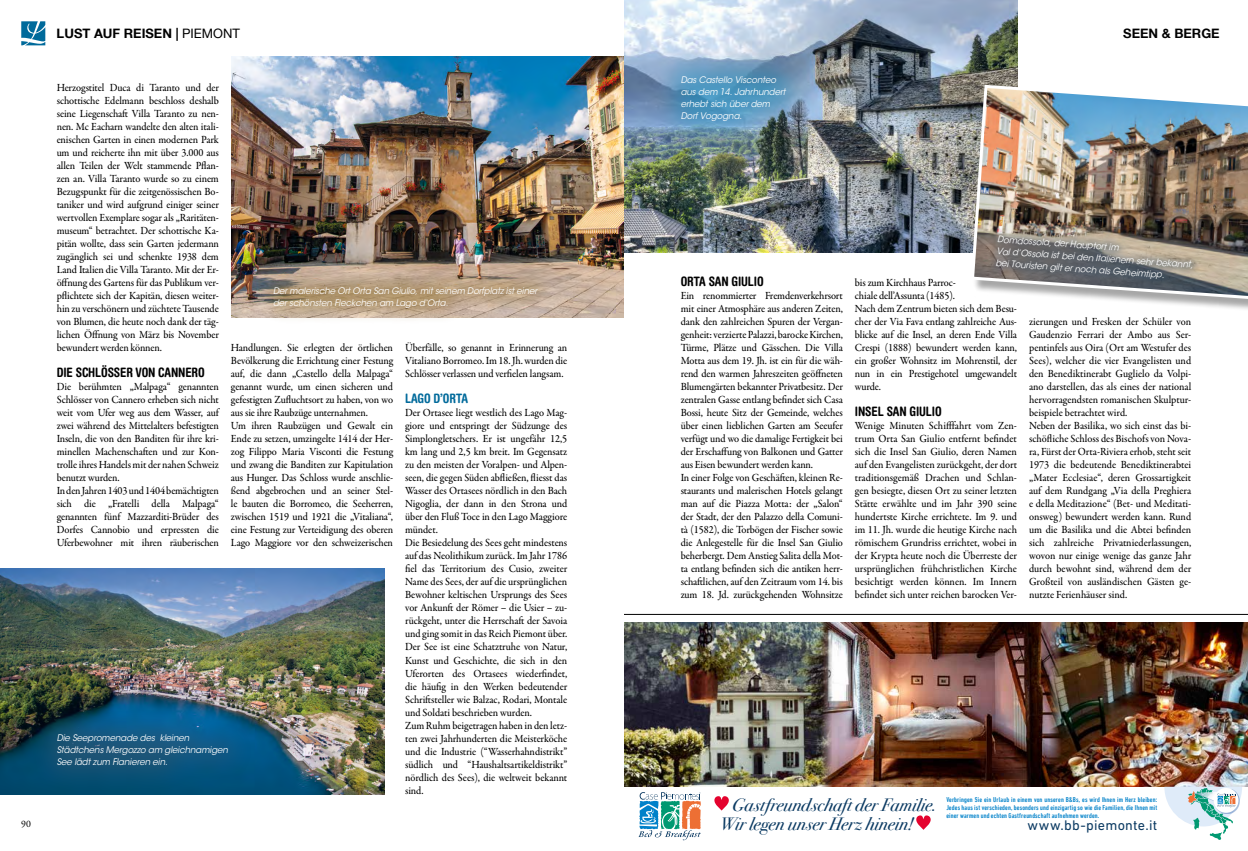
<style>
.page{position:relative;width:1248px;height:851px;background:#fff}
.page>*{position:absolute;margin:0;border:0;box-sizing:border-box;transform-origin:0 0}
.t1{font:italic 18.2px/19.3px "ITC Bodoni 72 Com";letter-spacing:.005em;color:#0b3a62}
.t2{font:14.2px "DIN Next LT Pro";letter-spacing:.02em;color:#0b3a62}
.t3{font:700 condensed 13px "Helvetica Rounded LT Std";letter-spacing:-.01em;color:#000}
.t4{font:700 13px "Helvetica Neue LT Com";color:#000}
.t5{font:700 condensed 13px "Helvetica Rounded LT Std";letter-spacing:-.01em;color:#006a9b}
.t6{font:500 11px/13px "Garamond Premr Pro";letter-spacing:-.01em;color:#000;scale:.94 1}
.t7{font:10px "Garamond Premr Pro";color:#000}
.t8{font:italic 9px/12px "ITC Avant Garde Std";color:#fff;scale:.96 1}
.t9{font:500 condensed 7.1px/8.1px "DIN Next LT Pro";letter-spacing:.02em;color:#0081c9;text-align:justify}
.s1{font-weight:400}
</style>
<div class="page">
<img style="left:1062px;top:622px;width:185px;height:164px">
<img style="left:834px;top:622px;width:228px;height:164px">
<img style="left:624px;top:622px;width:210px;height:164px">
<svg style="left:638px;top:792px;width:63px;height:48px"></svg>
<svg style="left:714px;top:796px;width:14px;height:14px"></svg>
<svg style="left:916px;top:815px;width:14px;height:14px"></svg>
<svg style="left:1164px;top:786px;width:77px;height:53px"></svg>
<img style="left:232px;top:57px;width:392px;height:260px">
<div style="left:256px;top:268px;width:298px;height:57px;background:#8e6b22;opacity:.66"></div>
<img style="left:0;top:568px;width:384px;height:226px">
<div style="left:30px;top:707px;width:224px;height:85px;background:#475362;opacity:.43"></div>
<img style="left:624px;top:0;width:392px;height:252px">
<div style="left:653px;top:49px;width:158px;height:99px;background:#0098d0;opacity:.41"></div>
<div style="left:972px;top:86px;width:275px;height:227px;background:#000;opacity:.35"></div>
<img style="left:969px;top:83px;width:278px;height:219px">
<div style="left:986px;top:227px;width:214px;height:61px;background:#314b61;opacity:.41"></div>
<hr style="left:624px;top:614px;width:623px;height:1px;background:#000">
<svg style="left:21px;top:21px;width:24px;height:24px"></svg>
<p class="t7" style="left:21px;top:817px;width:11px">90</p>
<p class="t4" style="left:57px;top:25px;width:185px">LUST AUF REISEN | <span class="s1">PIEMONT</span></p>
<p class="t6" style="left:57px;top:81px;width:174px;text-align:justify">Herzogstitel Duca di Taranto und der schottische Edelmann beschloss deshalb seine Liegenschaft Villa Taranto zu nen&shy;nen. Mc Eacharn wandelte den alten itali&shy;enischen Garten in einen modernen Park um und reicherte ihn mit über 3.000 aus allen Teilen der Welt stammende Pflan&shy;zen an. Villa Taranto wurde so zu einem Bezugspunkt für die zeitgenössischen Bo&shy;taniker und wird aufgrund einiger seiner wertvollen Exemplare sogar als „Raritäten&shy;museum“ betrachtet. Der schottische Ka&shy;pitän wollte, dass sein Garten jedermann zugänglich sei und schenkte 1938 dem Land Italien die Villa Taranto. Mit der Er&shy;öffnung des Gartens für das Publikum ver&shy;pflichtete sich der Kapitän, diesen weiter&shy;hin zu verschönern und züchtete Tausende von Blumen, die heute noch dank der täg&shy;lichen Öffnung von März bis November bewundert werden können.</p>
<p class="t3" style="left:57px;top:364px;width:149px">DIE SCHLÖSSER VON CANNERO</p>
<p class="t6" style="left:57px;top:380px;width:174px">Die berühmten „Malpaga“ genannten Schlösser von Cannero erheben sich nicht weit vom Ufer weg aus dem Wasser, auf zwei während des Mittelalters befestigten Inseln, die von den Banditen für ihre kri&shy;minellen Machenschaften und zur Kon&shy;trolle ihres Handels mit der nahen Schweiz benutzt wurden.<br>In den Jahren 1403 und 1404 bemächtigten sich die „Fratelli della Malpaga“ genannten fünf Mazzarditi-Brüder des Dorfes Cannobio und erpressten die Uferbewohner mit ihren räuberischen</p>
<p class="t8" style="left:273px;top:284px;width:279px">Dermalerische OrtOrta San Giulio,mitseinem Dorfplatzisteiner derschönsten Fleckchen am Lago d‘Orta.</p>
<p class="t6" style="left:231px;top:341px;width:174px">Handlungen. Sie erlegten der örtlichen Bevölkerung die Errichtung einer Festung auf, die dann „Castello della Malpaga“ genannt wurde, um einen sicheren und gefestigten Zufluchtsort zu haben, von wo aus sie ihre Raubzüge unternahmen.<br>Um ihren Raubzügen und Gewalt ein Ende zu setzen, umzingelte 1414 der Her&shy;zog Filippo Maria Visconti die Festung und zwang die Banditen zur Kapitulation aus Hunger. Das Schloss wurde anschlie&shy;ßend abgebrochen und an seiner Stel&shy;le bauten die Borromeo, die Seeherren, zwischen 1519 und 1921 die „Vitaliana“, eine Festung zur Verteidigung des oberen Lago Maggiore vor den schweizerischen</p>
<p class="t6" style="left:405px;top:341px;width:174px;text-align:justify">Überfälle, so genannt in Erinnerung an Vitaliano Borromeo. Im 18. Jh. wurden die Schlösser verlassen und verfielen langsam.</p>
<p class="t5" style="left:405px;top:390px;width:64px">LAGO D’ORTA</p>
<p class="t6" style="left:405px;top:406px;width:174px">Der Ortasee liegt westlich des Lago Mag&shy;giore und entspringt der Südzunge des Simplongletschers. Er ist ungefähr 12,5 km lang und 2,5 km breit. Im Gegensatz zu den meisten der Voralpen- und Alpen&shy;seen, die gegen Süden abfließen, fliesst das Wasser des Ortasees nördlich in den Bach Nigoglia, der dann in den Strona und über den Fluß Toce in den Lago Maggiore mündet.<br>Die Besiedelung des Sees geht mindestens auf das Neolithikum zurück. Im Jahr 1786 fiel das Territorium des Cusio, zweiter Name des Sees, der auf die ursprünglichen Bewohner keltischen Ursprungs des Sees vor Ankunft der Römer – die Usier – zu&shy;rückgeht, unter die Herrschaft der Savoia und ging somit in das Reich Piemont über.<br>Der See ist eine Schatztruhe von Natur, Kunst und Geschichte, die sich in den Uferorten des Ortasees wiederfindet, die häufig in den Werken bedeutender Schriftsteller wie Balzac, Rodari, Montale und Soldati beschrieben wurden.<br>Zum Ruhm beigetragen haben in den letz&shy;ten zwei Jahrhunderten die Meisterköche und die Industrie (“Wasserhahndistrikt” südlich und “Haushaltsartikeldistrikt” nördlich des Sees), die weltweit bekannt sind.</p>
<p class="t8" style="left:57px;top:732px;width:182px">Die Seepromenade des kleinen<br>StädtchensMergozzo am gleichnamigen<br>See lädtzum Flanieren ein.</p>
<p class="t8" style="left:680px;top:74px;width:113px">DasCastello Visconteo ausdem 14.Jahrhundert erhebtsich überdem<br>DorfVogogna.</p>
<p class="t4" style="left:1123px;top:25px;width:98px">SEEN &amp; BERGE</p>
<p class="t3" style="left:680px;top:273px;width:84px">ORTA SAN GIULIO</p>
<p class="t6" style="left:680px;top:289px;width:174px">Ein renommierter Fremdenverkehrsort mit einer Atmosphäre aus anderen Zeiten, dank den zahlreichen Spuren der Vergan&shy;genheit: verzierte Palazzi, barocke Kirchen, Türme, Plätze und Gässchen. Die Villa Motta aus dem 19. Jh. ist ein für die wäh&shy;rend den warmen Jahreszeiten geöffneten Blumengärten bekannter Privatbesitz. Der zentralen Gasse entlang befindet sich Casa Bossi, heute Sitz der Gemeinde, welches über einen lieblichen Garten am Seeufer verfügt und wo die damalige Fertigkeit bei der Erschaffung von Balkonen und Gatter aus Eisen bewundert werden kann.<br>In einer Folge von Geschäften, kleinen Re&shy;staurants und malerischen Hotels gelangt man auf die Piazza Motta: der „Salon“ der Stadt, der den Palazzo della Comuni&shy;tà (1582), die Torbögen der Fischer sowie die Anlegestelle für die Insel San Giulio beherbergt. Dem Anstieg Salita della Mot&shy;ta entlang befinden sich die antiken herr&shy;schaftlichen, auf den Zeitraum vom 14. bis zum 18. Jd. zurückgehenden Wohnsitze</p>
<p class="t8" style="left:997px;top:233px;width:207px;rotate:4deg">Domdossola, der Hauptort im<br>Val d’Ossola ist bei den Italienern sehr bekannt, bei Touristen gilt er noch als Geheimtipp.</p>
<p class="t6" style="left:854px;top:276px;width:174px">bis zum Kirchhaus Parroc-<br>chiale dell’Assunta (1485).<br>Nach dem Zentrum bieten sich dem Besu&shy;cher der Via Fava entlang zahlreiche Aus&shy;blicke auf die Insel, an deren Ende Villa<br>Crespi (1888) bewundert werden kann, ein großer Wohnsitz im Mohrenstil, der nun in ein Prestigehotel umgewandelt wurde.</p>
<p class="t3" style="left:854px;top:403px;width:88px">INSEL SAN GIULIO</p>
<p class="t6" style="left:854px;top:419px;width:174px;text-align:justify">Wenige Minuten Schifffahrt vom Zen&shy;trum Orta San Giulio entfernt befindet sich die Insel San Giulio, deren Namen auf den Evangelisten zurückgeht, der dort traditionsgemäß Drachen und Schlan&shy;gen besiegte, diesen Ort zu seiner letzten Stätte erwählte und im Jahr 390 seine hundertste Kirche errichtete. Im 9. und im 11. Jh. wurde die heutige Kirche nach römischem Grundriss errichtet, wobei in der Krypta heute noch die Überreste der ursprünglichen frühchristlichen Kirche besichtigt werden können. Im Innern befindet sich unter reichen barocken Ver-</p>
<p class="t6" style="left:1028px;top:315px;width:174px">zierungen und Fresken der Schüler von Gaudenzio Ferrari der Ambo aus Ser&shy;pentinfels aus Oira (Ort am Westufer des Sees), welcher die vier Evangelisten und den Benediktinerabt Guglielo da Volpi&shy;ano darstellen, das als eines der national hervorragendsten romanischen Skulptur&shy;beispiele betrachtet wird.<br>Neben der Basilika, wo sich einst das bi&shy;schöfliche Schloss des Bischofs von Nova&shy;ra, Fürst der Orta-Riviera erhob, steht seit 1973 die bedeutende Benediktinerabtei „Mater Ecclesiae“, deren Grossartigkeit auf dem Rundgang „Via della Preghiera e della Meditazione“ (Bet- und Meditati&shy;onsweg) bewundert werden kann. Rund um die Basilika und die Abtei befinden sich zahlreiche Privatniederlassungen, wovon nur einige wenige das ganze Jahr durch bewohnt sind, während dem der Großteil von ausländischen Gästen ge&shy;nutzte Ferienhäuser sind.</p>
<h1 class="t1" style="left:720px;top:794px;width:218px;text-indent:12px">Gastfreundschaft der Familie.<br>Wir legen unser Herz hinein!</h1>
<p class="t9" style="left:946px;top:795px;width:212px">Verbringen Sie ein Urlaub in einem von unseren B&amp;Bs, es wird Ihnen im Herz bleiben:<br>Jedes haus ist verschieden, besonders und einzigartig so wie die Familien, die Ihnen mit einer warmen und echten Gastfreundschaft aufnehmen werden.</p>
<p class="t2" style="left:1027px;top:816px;width:131px">www.bb-piemonte.it</p>
</div>
